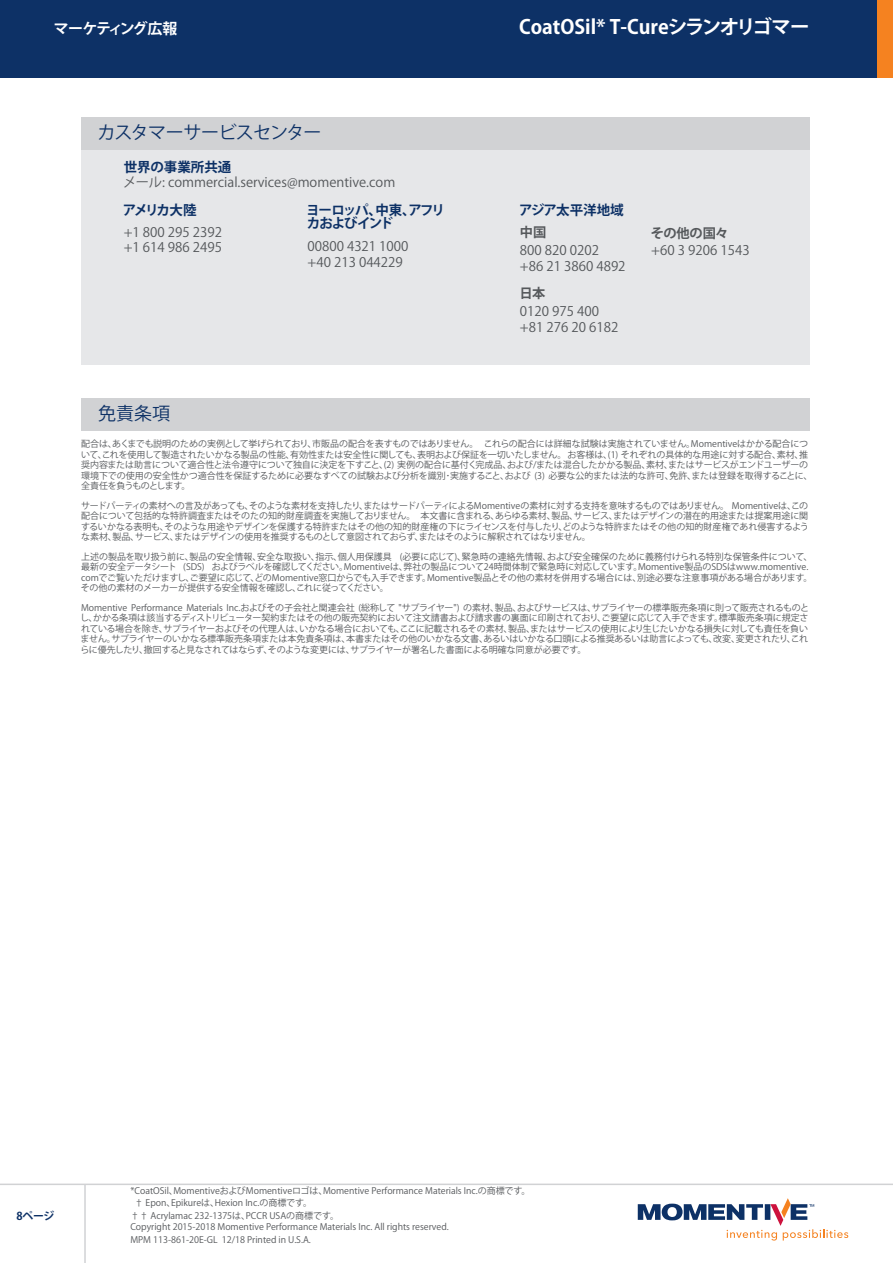
<style>
.page{position:relative;width:893px;height:1263px;background:#fff}
.page>*{position:absolute;margin:0;border:0;box-sizing:border-box;transform-origin:0 0}
.t1{font:700 19.5px "Koz Go Pro";color:#fff}
.t2{font:18px "Koz Go Pro";letter-spacing:-.055em;color:#0d3166}
.t3{font:18px "Koz Go Pro";letter-spacing:-.03em;color:#0d3166}
.t4{font:700 15px "Koz Go Pro";letter-spacing:-.075em;color:#fff}
.t5{font:700 13.5px/13.5px "Koz Go Pro";letter-spacing:-.09em;color:#0d3166}
.t6{font:700 13.5px "Koz Go Pro";color:#0d3166}
.t7{font:700 13.5px "Koz Go Pro";letter-spacing:-.055em;color:#0d3166}
.t8{font:13.2px/16.5px "Koz Go Pro";color:#55585b}
.t9{font:700 13.2px "Koz Go Pro";letter-spacing:-.01em;color:#55585b}
.t10{font:700 10.95px "Koz Go Pro";color:#0d3166}
.t11{font:9px/10.5px "Koz Go Pro";color:#55585b}
</style>
<div class="page">
<hr style="left:84px;top:1184px;width:2px;height:79px;background:#d1d2d4">
<hr style="left:0;top:1183px;width:893px;height:2px;background:#d1d2d4">
<svg style="left:638px;top:1198px;width:210px;height:42px"></svg>
<div style="left:81px;top:398px;width:728px;height:33px;background:#d1d2d4"></div>
<div style="left:81px;top:150px;width:728px;height:214px;background:#e6e7e9"></div>
<div style="left:81px;top:117px;width:728px;height:33px;background:#d1d2d4"></div>
<div style="left:0;top:0;width:893px;height:77px;background:#0d3166"></div>
<div style="left:877px;top:0;width:16px;height:77px;background:#f58220"></div>
<h3 class="t4" style="left:54px;top:19px;width:125px">マーケティング広報</h3>
<h1 class="t1" style="left:519px;top:15px;width:292px">CoatOSil* T-Cureシランオリゴマー</h1>
<h2 class="t2" style="left:98px;top:120px;width:225px">カスタマーサービスセンター</h2>
<h3 class="t6" style="left:124px;top:158px;width:109px">世界の事業所共通</h3>
<h3 class="t8" style="left:123px;top:174px;width:274px">メール: commercial.services@momentive.com</h3>
<h3 class="t7" style="left:123px;top:201px;width:75px">アメリカ大陸</h3>
<h3 class="t8" style="left:124px;top:225px;width:100px;line-height:15px">+1 800 295 2392 +1 614 986 2495</h3>
<h3 class="t5" style="left:306px;top:204px;width:140px">ヨーロッパ、中東、アフリカおよびインド</h3>
<h3 class="t8" style="left:308px;top:238px;width:102px">00800 4321 1000 +40 213 044229</h3>
<h3 class="t6" style="left:519px;top:201px;width:106px">アジア太平洋地域</h3>
<h3 class="t9" style="left:520px;top:224px;width:28px">中国</h3>
<h3 class="t8" style="left:520px;top:242px;width:107px">800 820 0202 +86 21 3860 4892</h3>
<h3 class="t9" style="left:519px;top:285px;width:27px">日本</h3>
<h3 class="t8" style="left:520px;top:303px;width:100px">0120 975 400 +81 276 20 6182</h3>
<h3 class="t9" style="left:651px;top:224px;width:79px">その他の国々</h3>
<h3 class="t8" style="left:651px;top:243px;width:100px">+60 3 9206 1543</h3>
<h2 class="t3" style="left:98px;top:402px;width:73px">免責条項</h2>
<p class="t11" style="left:81px;top:439px;width:733px">配合は、あくまでも説明のための実例として挙げられており、市販品の配合を表すものではありません。 これらの配合には詳細な試験は実施されていません。Momentiveはかかる配合について、これを使用して製造されたいかなる製品の性能、有効性または安全性に関しても、表明および保証を一切いたしません。 お客様は、(1) それぞれの具体的な用途に対する配合、素材、推奨内容または助言について適合性と法令遵守について独自に決定を下すこと、(2) 実例の配合に基付く完成品、および/または混合したかかる製品、素材、またはサービスがエンドユーザーの環境下での使用の安全性かつ適合性を保証するために必要なすべての試験および分析を識別･実施すること、および (3) 必要な公的または法的な許可、免許、または登録を取得することに、全責任を負うものとします。</p>
<p class="t11" style="left:81px;top:500px;width:729px;text-align:justify">サードパーティの素材への言及があっても、そのような素材を支持したり、またはサードパーティによるMomentiveの素材に対する支持を意味するものではありません。 Momentiveは、この配合について包括的な特許調査またはそのたの知的財産調査を実施しておりません。 本文書に含まれる、あらゆる素材、製品、サービス、またはデザインの潜在的用途または提案用途に関するいかなる表明も、そのような用途やデザインを保護する特許またはその他の知的財産権の下にライセンスを付与したり、どのような特許またはその他の知的財産権であれ侵害するような素材、製品、サービス、またはデザインの使用を推奨するものとして意図されておらず、またはそのように解釈されてはなりません。</p>
<p class="t11" style="left:81px;top:551px;width:733px">上述の製品を取り扱う前に、製品の安全情報、安全な取扱い、指示、個人用保護具 (必要に応じて)、緊急時の連絡先情報、および安全確保のために義務付けられる特別な保管条件について、最新の安全データシート (SDS) およびラベルを確認してください。Momentiveは、弊社の製品について24時間体制で緊急時に対応しています。Momentive製品のSDSはwww.momentive. comでご覧いただけますし、ご要望に応じて、どのMomentive窓口からでも入手できます。Momentive製品とその他の素材を併用する場合には、別途必要な注意事項がある場合があります。その他の素材のメーカーが提供する安全情報を確認し、これに従ってください。</p>
<p class="t11" style="left:80px;top:602px;width:730px;text-align:justify">Momentive Performance Materials Inc.およびその子会社と関連会社 (総称して "サプライヤー") の素材、製品、およびサービスは、サプライヤーの標準販売条項に則って販売されるものとし、かかる条項は該当するディストリビューター契約またはその他の販売契約において注文請書および請求書の裏面に印刷されており、ご要望に応じて入手できます。標準販売条項に規定されている場合を除き、サプライヤーおよびその代理人は、いかなる場合においても、ここに記載されるその素材、製品、またはサービスの使用により生じたいかなる損失に対しても責任を負いません。サプライヤーのいかなる標準販売条項または本免責条項は、本書またはその他のいかなる文書、あるいはいかなる口頭による推奨あるいは助言によっても、改変、変更されたり、これらに優先したり、撤回すると見なされてはならず、そのような変更には、サプライヤーが署名した書面による明確な同意が必要です。</p>
<p class="t10" style="left:16px;top:1209px;width:39px">8ページ</p>
<p class="t11" style="left:135px;top:1186px;width:398px;line-height:11.4px;text-indent:-4px">*CoatOSil、MomentiveおよびMomentiveロゴは、Momentive Performance Materials Inc.の商標です。† Epon、Epikureは、Hexion Inc.の商標です。</p>
<p class="t11" style="left:130px;top:1210px;width:320px;line-height:11.4px">†† Acrylamac 232-1375は、PCCR USAの商標です。<br>Copyright 2015-2018 Momentive Performance Materials Inc. All rights reserved.</p>
<p class="t11" style="left:130px;top:1235px;width:182px">MPM 113-861-20E-GL 12/18 Printed in U.S.A.</p>
</div>
